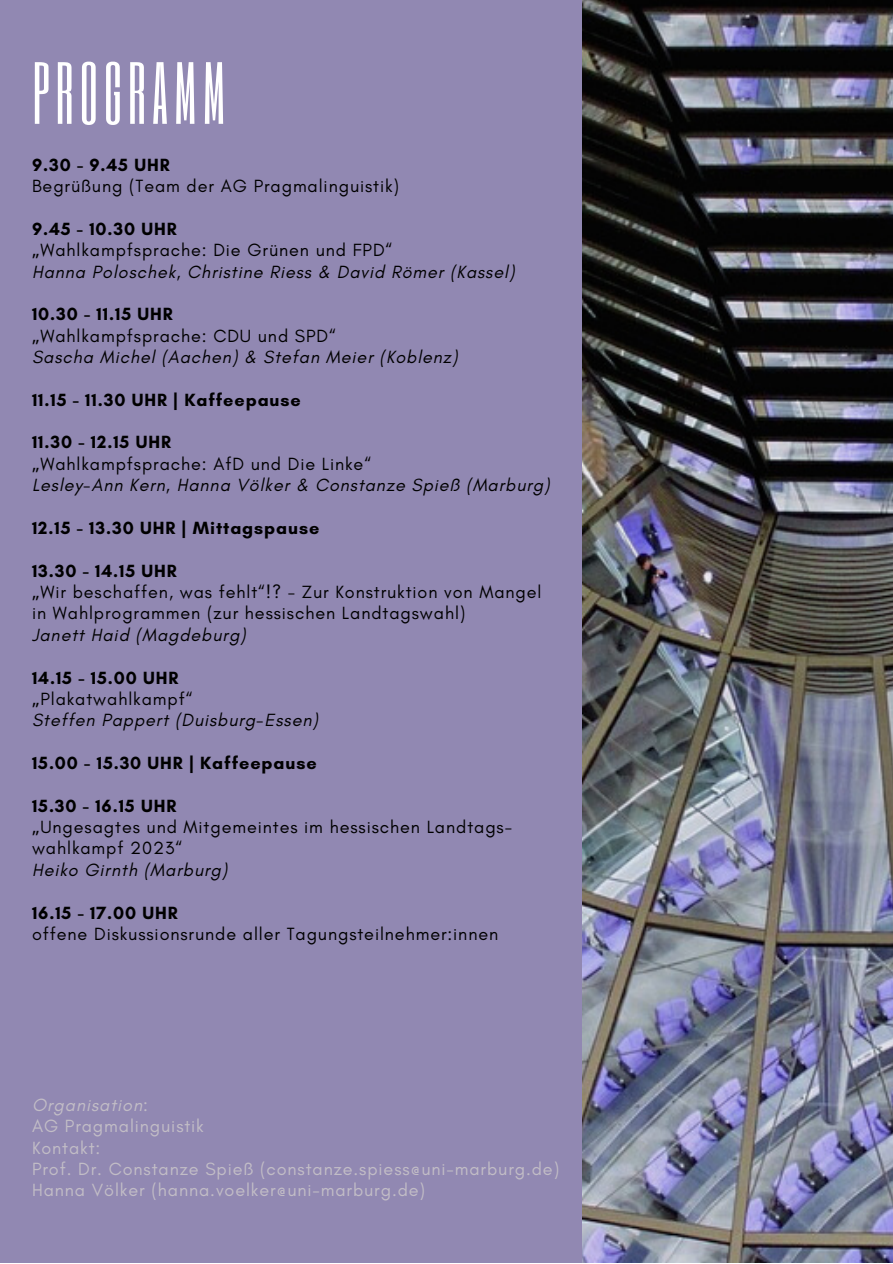
<style>
.page{position:relative;width:893px;height:1264px;background:#fff}
.page>*{position:absolute;margin:0;border:0;box-sizing:border-box;transform-origin:0 0}
.t1{font:73.05px "Six Caps";letter-spacing:.08em;color:#fff}
.t2{font:18px/21.3px "Glacial Indifference";letter-spacing:.05em;color:#000}
.t3{font:italic 18px "Glacial Indifference";letter-spacing:.05em;color:#000}
.t4{font:700 18px "Glacial Indifference";letter-spacing:.05em;color:#000}
.t5{font:18px "Glacial Indifference";letter-spacing:.05em;color:#c2bdc6}
.t6{font:italic 18px "Glacial Indifference";letter-spacing:.05em;color:#c2bdc6}
.s1{font-family:"Noto Sans"}
.s2{font-style:normal}
</style>
<div class="page">
<div style="left:0;top:0;width:892px;height:1262px;background:#9188b2"></div>
<img style="left:582px;top:0;width:310px;height:1262px">
<p class="t1" style="left:33px;top:43px;width:194px">PROGRAMM</p>
<p class="t4" style="left:32px;top:154px;width:139px">9.30 - 9.45 UHR</p>
<p class="t2" style="left:32px;top:175px;width:368px">Begrüßung (Team der AG Pragmalinguistik)</p>
<p class="t4" style="left:32px;top:218px;width:146px">9.45 - 10.30 UHR</p>
<p class="t2" style="left:32px;top:239px;width:361px"><span class="s1">„</span>Wahlkampfsprache: Die Grünen und FPD“</p>
<p class="t3" style="left:32px;top:260px;width:484px">Hanna Poloschek, Christine Riess &amp; David Römer (Kassel)</p>
<p class="t4" style="left:32px;top:303px;width:142px">10.30 - 11.15 UHR</p>
<p class="t2" style="left:32px;top:325px;width:305px"><span class="s1">„</span>Wahlkampfsprache: CDU und SPD“</p>
<p class="t3" style="left:32px;top:346px;width:427px">Sascha Michel (Aachen) &amp; Stefan Meier (Koblenz)</p>
<p class="t4" style="left:32px;top:388px;width:270px">11.15 - 11.30 UHR | Kaffeepause</p>
<p class="t4" style="left:32px;top:431px;width:140px">11.30 - 12.15 UHR</p>
<p class="t2" style="left:32px;top:453px;width:340px"><span class="s1">„</span>Wahlkampfsprache: AfD und Die Linke“</p>
<p class="t3" style="left:32px;top:474px;width:519px">Lesley-Ann Kern, Hanna Völker &amp; Constanze Spieß (Marburg)</p>
<p class="t4" style="left:32px;top:517px;width:289px">12.15 - 13.30 UHR | Mittagspause</p>
<p class="t4" style="left:32px;top:559px;width:146px">13.30 - 14.15 UHR</p>
<p class="t2" style="left:32px;top:581px;width:511px"><span class="s1">„</span>Wir beschaffen, was fehlt“!? - Zur Konstruktion von Mangel in Wahlprogrammen (zur hessischen Landtagswahl)</p>
<p class="t3" style="left:32px;top:623px;width:215px">Janett Haid (Magdeburg)</p>
<p class="t4" style="left:32px;top:666px;width:148px">14.15 - 15.00 UHR</p>
<p class="t2" style="left:32px;top:688px;width:162px"><span class="s1">„</span>Plakatwahlkampf“</p>
<p class="t3" style="left:32px;top:709px;width:287px">Steffen Pappert (Duisburg-Essen)</p>
<p class="t4" style="left:32px;top:752px;width:286px">15.00 - 15.30 UHR | Kaffeepause</p>
<p class="t4" style="left:32px;top:794px;width:146px">15.30 - 16.15 UHR</p>
<p class="t2" style="left:32px;top:816px;width:481px"><span class="s1">„</span>Ungesagtes und Mitgemeintes im hessischen Landtags&shy;wahlkampf 2023“</p>
<p class="t3" style="left:32px;top:858px;width:197px">Heiko Girnth (Marburg)</p>
<p class="t4" style="left:32px;top:901px;width:147px">16.15 - 17.00 UHR</p>
<p class="t2" style="left:32px;top:923px;width:467px">offene Diskussionsrunde aller Tagungsteilnehmer:innen</p>
<p class="t6" style="left:32px;top:1093px;width:117px">Organisation<span class="s2">:</span></p>
<p class="t5" style="left:32px;top:1115px;width:173px">AG Pragmalinguistik</p>
<p class="t5" style="left:32px;top:1136px;width:70px">Kontakt:</p>
<p class="t5" style="left:32px;top:1157px;width:528px">Prof. Dr. Constanze Spieß (constanze.spiess@uni-marburg.de)</p>
<p class="t5" style="left:32px;top:1179px;width:394px">Hanna Völker (hanna.voelker@uni-marburg.de)</p>
</div>
